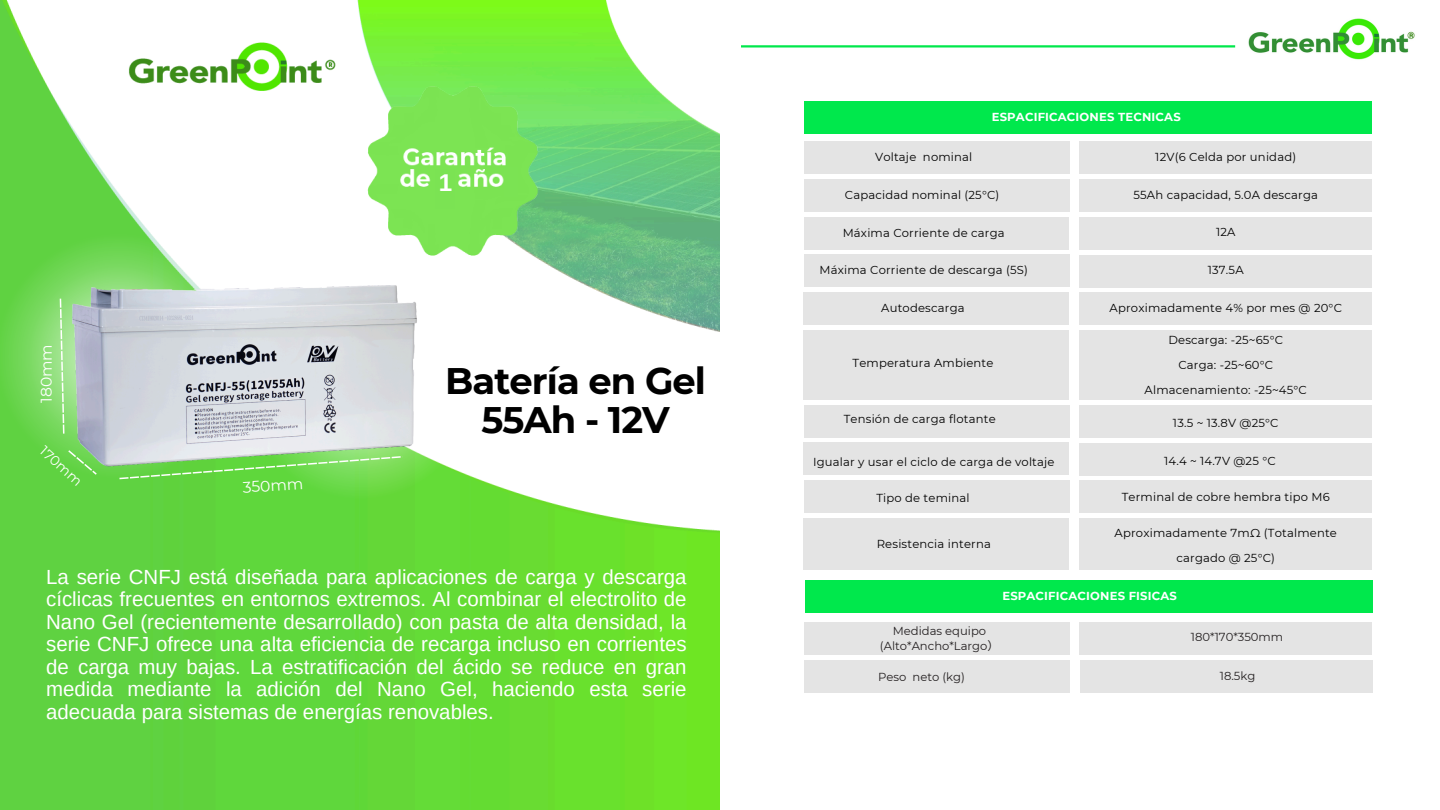
<style>
.page{position:relative;width:1440px;height:810px;background:#fff}
.page>*{position:absolute;margin:0;border:0;box-sizing:border-box;transform-origin:0 0}
.t1{font:700 36.9px/39px "Montserrat";letter-spacing:-.025em;color:#000;text-align:center}
.t2{font:700 24.3px "Arimo";color:#fff}
.t3{font:20.4px/22.5px "Arimo";color:#fff;text-align:justify}
.t4{font:15.5px "Montserrat";color:#fff}
.t5{font:13.7px "Montserrat";color:#fff}
.t6{font:11.6px "Montserrat";letter-spacing:.015em;color:#000}
.t7{font:11.6px "Montserrat";color:#231f20}
.t8{font:700 11.6px "Montserrat";letter-spacing:.015em;color:#fff}
.s1{font-family:"Noto Sans CJ Ksc"}
</style>
<div class="page">
<img style="left:0;top:0;width:720px;height:810px">
<svg style="left:0;top:232px;width:242px;height:248px;background:#81db69"></svg>
<img style="left:336px;top:54px;width:219px;height:221px">
<div style="left:435px;top:169px;width:20px;height:40px;background:#7be353"></div>
<div style="left:504px;top:168px;width:14px;height:29px;background:#7be353"></div>
<svg style="left:244px;top:267px;width:232px;height:232px"></svg>
<svg style="left:119px;top:468px;width:283px;height:11px;background:#70d950"></svg>
<svg style="left:68px;top:450px;width:29px;height:25px"></svg>
<svg style="left:60px;top:299px;width:4px;height:135px"></svg>
<hr style="left:741px;top:45px;width:494px;height:3px;background:#00e84c">
<img style="left:1248px;top:18px;width:167px;height:42px">
<div style="left:804px;top:101px;width:568px;height:33px;background:#00e84c"></div>
<div style="left:804px;top:142px;width:265px;height:32px;background:#e4e4e4"></div>
<div style="left:1080px;top:142px;width:292px;height:32px;background:#e4e4e4"></div>
<div style="left:804px;top:179px;width:265px;height:33px;background:#e4e4e4"></div>
<div style="left:1080px;top:179px;width:292px;height:33px;background:#e4e4e4"></div>
<div style="left:805px;top:217px;width:264px;height:32px;background:#e4e4e4"></div>
<div style="left:804px;top:255px;width:265px;height:32px;background:#e4e4e4"></div>
<div style="left:1080px;top:217px;width:292px;height:32px;background:#e4e4e4"></div>
<div style="left:1080px;top:255px;width:292px;height:32px;background:#e4e4e4"></div>
<div style="left:803px;top:292px;width:266px;height:33px;background:#e4e4e4"></div>
<div style="left:803px;top:330px;width:266px;height:70px;background:#e4e4e4"></div>
<div style="left:804px;top:405px;width:265px;height:32px;background:#e4e4e4"></div>
<div style="left:803px;top:443px;width:266px;height:32px;background:#e4e4e4"></div>
<div style="left:1080px;top:293px;width:292px;height:32px;background:#e4e4e4"></div>
<div style="left:1080px;top:330px;width:292px;height:70px;background:#e4e4e4"></div>
<div style="left:1080px;top:405px;width:292px;height:33px;background:#e4e4e4"></div>
<div style="left:1080px;top:443px;width:292px;height:32px;background:#e4e4e4"></div>
<div style="left:805px;top:580px;width:568px;height:32px;background:#00e84c"></div>
<div style="left:804px;top:481px;width:265px;height:32px;background:#e4e4e4"></div>
<div style="left:803px;top:518px;width:266px;height:52px;background:#e4e4e4"></div>
<div style="left:1080px;top:481px;width:292px;height:32px;background:#e4e4e4"></div>
<div style="left:1080px;top:518px;width:292px;height:52px;background:#e4e4e4"></div>
<div style="left:805px;top:622px;width:265px;height:33px;background:#e4e4e4"></div>
<div style="left:1080px;top:622px;width:292px;height:33px;background:#e4e4e4"></div>
<div style="left:805px;top:660px;width:265px;height:32px;background:#e4e4e4"></div>
<div style="left:1080px;top:660px;width:293px;height:32px;background:#e4e4e4"></div>
<img style="left:69px;top:274px;width:352px;height:194px">
<h6 class="t4" style="left:37px;top:403px;width:60px;rotate:-90deg">180mm</h6>
<p class="t5" style="left:48px;top:442px;width:53px;rotate:42deg">170mm</p>
<h6 class="t4" style="left:242px;top:478px;width:62px;rotate:-3deg">350mm</h6>
<h3 class="t2" style="left:439px;top:169px;width:15px">1</h3>
<p class="t1" style="left:445px;top:362px;width:262px">Batería en Gel<br>55Ah - 12V</p>
<p class="t3" style="left:46px;top:565px;width:642px">La serie CNFJ está diseñada para aplicaciones de carga y descarga cíclicas frecuentes en entornos extremos. Al combinar el electrolito de Nano Gel (recientemente desarrollado) con pasta de alta densidad, la serie CNFJ ofrece una alta eficiencia de recarga incluso en corrientes de carga muy bajas. La estratificación del ácido se reduce en gran medida mediante la adición del Nano Gel, haciendo esta serie adecuada para sistemas de energías renovables.</p>
<p class="t8" style="left:992px;top:110px;width:190px">ESPACIFICACIONES TECNICAS</p>
<p class="t6" style="left:875px;top:150px;width:99px">Voltaje nominal</p>
<p class="t6" style="left:845px;top:187px;width:156px">Capacidad nominal (25°C)</p>
<p class="t6" style="left:843px;top:225px;width:164px">Máxima Corriente de carga</p>
<p class="t6" style="left:820px;top:263px;width:210px">Máxima Corriente de descarga (5S)</p>
<h1 class="t6" style="left:881px;top:300px;width:85px">Autodescarga</h1>
<h4 class="t6" style="left:853px;top:356px;width:142px">Temperatura Ambiente</h4>
<p class="t6" style="left:844px;top:412px;width:153px">Tensión de carga flotante</p>
<h3 class="t6" style="left:813px;top:455px;width:243px">Igualar y usar el ciclo de carga de voltaje</h3>
<p class="t6" style="left:876px;top:491px;width:95px">Tipo de teminal</p>
<h6 class="t6" style="left:877px;top:536px;width:116px">Resistencia interna</h6>
<h2 class="t6" style="left:1155px;top:150px;width:142px">12V(6 Celda por unidad)</h2>
<p class="t6" style="left:1134px;top:187px;width:186px">55Ah capacidad, 5.0A descarga</p>
<p class="t6" style="left:1216px;top:225px;width:21px">12A</p>
<h5 class="t6" style="left:1208px;top:263px;width:37px">137.5A</h5>
<p class="t6" style="left:1110px;top:301px;width:234px">Aproximadamente 4% por mes @ 20°C</p>
<p class="t6" style="left:1168px;top:333px;width:116px">Descarga: -25~65°C</p>
<p class="t6" style="left:1178px;top:358px;width:96px">Carga: -25~60°C</p>
<p class="t6" style="left:1145px;top:383px;width:164px">Almacenamiento: -25~45°C</p>
<h6 class="t6" style="left:1173px;top:416px;width:107px">13.5 ~ 13.8V @25°C</h6>
<p class="t6" style="left:1164px;top:454px;width:113px">14.4 ~ 14.7V @25 °C</p>
<p class="t6" style="left:1122px;top:490px;width:210px">Terminal de cobre hembra tipo M6</p>
<p class="t6" style="left:1115px;top:525px;width:224px">Aproximadamente 7mΩ (Totalmente</p>
<p class="t6" style="left:1176px;top:550px;width:100px">cargado @ 25°C)</p>
<p class="t7" style="left:893px;top:624px;width:95px">Medidas equipo</p>
<p class="t7" style="left:880px;top:639px;width:121px">(Alto*Ancho*Largo<span class="s1">）</span></p>
<p class="t7" style="left:878px;top:670px;width:88px">Peso neto (kg)</p>
<p class="t8" style="left:1002px;top:589px;width:176px">ESPACIFICACIONES FISICAS</p>
<p class="t7" style="left:1191px;top:630px;width:94px">180*170*350mm</p>
<p class="t7" style="left:1220px;top:668px;width:37px">18.5kg</p>
</div>
